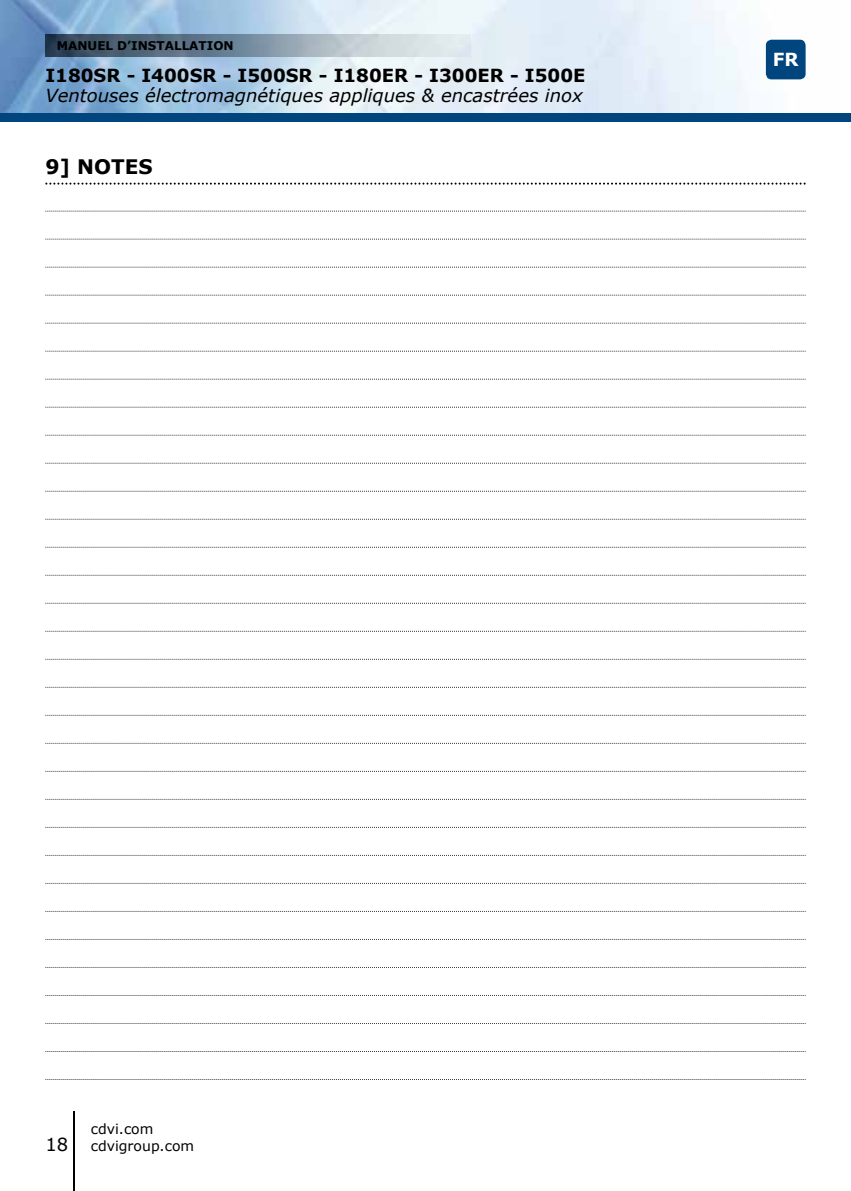
<style>
.page{position:relative;width:851px;height:1191px;background:#fff}
.page>*{position:absolute;margin:0;border:0;box-sizing:border-box;transform-origin:0 0}
.t1{font:700 20px "Verdana";color:#000}
.t2{font:italic 18px "Verdana";color:#000}
.t3{font:700 18px "Verdana";color:#000}
.t4{font:700 18px "Verdana";color:#fff}
.t5{font:18px "Verdana";color:#000}
.t6{font:14px/16.8px "Verdana";color:#000}
.t7{font:700 12px "Verdana";color:#000}
</style>
<div class="page">
<img style="left:0;top:0;width:806px;height:113px">
<div style="left:0;top:113px;width:850px;height:9px;background:#00457d"></div>
<img style="left:45px;top:34px;width:426px;height:23px">
<div style="left:765px;top:40px;width:40px;height:39px;background:#00457d;border-radius:6px"></div>
<hr style="left:74px;top:1111px;width:1px;height:80px;background:#000">
<svg style="left:45px;top:183px;width:760px;height:2px"></svg>
<svg style="left:45px;top:211px;width:760px;height:1px"></svg>
<svg style="left:45px;top:239px;width:760px;height:1px"></svg>
<svg style="left:45px;top:267px;width:760px;height:1px"></svg>
<svg style="left:45px;top:295px;width:760px;height:1px"></svg>
<svg style="left:45px;top:323px;width:760px;height:1px"></svg>
<svg style="left:45px;top:351px;width:760px;height:1px"></svg>
<svg style="left:45px;top:379px;width:760px;height:1px"></svg>
<svg style="left:45px;top:407px;width:760px;height:1px"></svg>
<svg style="left:45px;top:435px;width:760px;height:1px"></svg>
<svg style="left:45px;top:463px;width:760px;height:1px"></svg>
<svg style="left:45px;top:491px;width:760px;height:1px"></svg>
<svg style="left:45px;top:519px;width:760px;height:1px"></svg>
<svg style="left:45px;top:547px;width:760px;height:1px"></svg>
<svg style="left:45px;top:575px;width:760px;height:1px"></svg>
<svg style="left:45px;top:603px;width:760px;height:1px"></svg>
<svg style="left:45px;top:631px;width:760px;height:1px"></svg>
<svg style="left:45px;top:659px;width:760px;height:1px"></svg>
<svg style="left:45px;top:687px;width:760px;height:1px"></svg>
<svg style="left:45px;top:715px;width:760px;height:1px"></svg>
<svg style="left:45px;top:743px;width:760px;height:1px"></svg>
<svg style="left:45px;top:771px;width:760px;height:1px"></svg>
<svg style="left:45px;top:799px;width:760px;height:1px"></svg>
<svg style="left:45px;top:827px;width:760px;height:1px"></svg>
<svg style="left:45px;top:855px;width:760px;height:1px"></svg>
<svg style="left:45px;top:883px;width:760px;height:1px"></svg>
<svg style="left:45px;top:911px;width:760px;height:1px"></svg>
<svg style="left:45px;top:939px;width:760px;height:1px"></svg>
<svg style="left:45px;top:967px;width:760px;height:1px"></svg>
<svg style="left:45px;top:995px;width:760px;height:1px"></svg>
<svg style="left:45px;top:1023px;width:760px;height:1px"></svg>
<svg style="left:45px;top:1051px;width:760px;height:1px"></svg>
<svg style="left:45px;top:1079px;width:760px;height:1px"></svg>
<p class="t7" style="left:57px;top:38px;width:178px">MANUEL D’INSTALLATION</p>
<p class="t3" style="left:45px;top:64px;width:541px">I180SR - I400SR - I500SR - I180ER - I300ER - I500E</p>
<p class="t2" style="left:45px;top:84px;width:538px">Ventouses électromagnétiques appliques &amp; encastrées inox</p>
<p class="t1" style="left:45px;top:154px;width:109px">9] NOTES</p>
<p class="t4" style="left:772px;top:48px;width:27px">FR</p>
<p class="t5" style="left:45px;top:1133px;width:24px">18</p>
<p class="t6" style="left:91px;top:1121px;width:105px">cdvi.com cdvigroup.com</p>
</div>
